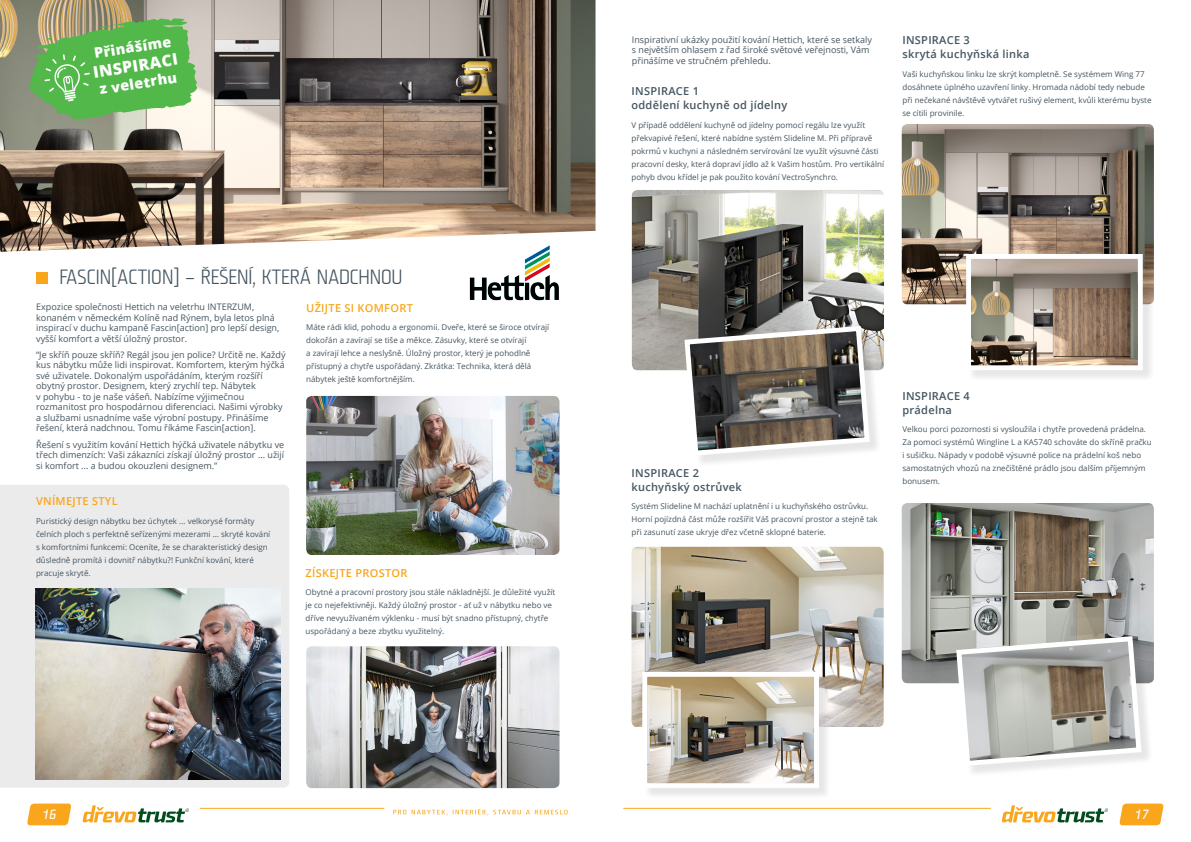
<style>
.page{position:relative;width:1191px;height:842px;background:#fff}
.page>*{position:absolute;margin:0;border:0;box-sizing:border-box;transform-origin:0 0}
.t1{font:500 20px "Fishmonger K";letter-spacing:-.01em;color:#455560}
.t2{font:800 16px "Open Sans";color:#fff}
.t3{font:800 14.4px "Open Sans";color:#fff}
.t4{font:italic 500 13px "Fishmonger K";color:#fff}
.t5{font:600 11px/14px "Open Sans";letter-spacing:.025em;color:#455560}
.t6{font:600 11px "Open Sans";letter-spacing:.025em;color:#faa61a}
.t7{font:9px/10.5px "Open Sans";color:#455560}
.t8{font:8px/13px "Open Sans";color:#455560}
</style>
<div class="page">
<hr style="left:200px;top:808px;width:184px;height:1px;background:#faa61c">
<svg style="left:27px;top:803px;width:44px;height:22px"></svg>
<svg style="left:82px;top:805px;width:107px;height:17px"></svg>
<hr style="left:623px;top:808px;width:367px;height:1px;background:#faa61c">
<svg style="left:1119px;top:803px;width:44px;height:22px"></svg>
<svg style="left:1001px;top:805px;width:107px;height:17px"></svg>
<svg style="left:393px;top:809px;width:174px;height:6px"></svg>
<div style="left:0;top:485px;width:289px;height:303px;background:#ebebec"></div>
<img style="left:0;top:0;width:595px;height:252px">
<div style="left:36px;top:272px;width:12px;height:12px;background:#faa61a"></div>
<svg style="left:29px;top:18px;width:168px;height:102px;background:#6fb761"></svg>
<img style="left:306px;top:396px;width:253px;height:159px">
<img style="left:470px;top:244px;width:89px;height:57px">
<img style="left:632px;top:190px;width:252px;height:180px">
<div style="left:686px;top:328px;width:195px;height:140px;background:#000;opacity:.1"></div>
<svg style="left:682px;top:323px;width:190px;height:135px"></svg>
<img style="left:631px;top:547px;width:252px;height:180px">
<div style="left:643px;top:674px;width:188px;height:127px;background:#000;opacity:.1"></div>
<img style="left:648px;top:678px;width:165px;height:104px">
<div style="left:642px;top:672px;width:177px;height:116px;border:5px solid #fff"></div>
<img style="left:901px;top:124px;width:252px;height:180px">
<div style="left:967px;top:256px;width:188px;height:127px;background:#000;opacity:.1"></div>
<img style="left:972px;top:260px;width:164px;height:104px">
<div style="left:966px;top:254px;width:176px;height:116px;border:5px solid #fff"></div>
<img style="left:36px;top:589px;width:245px;height:191px">
<img style="left:306px;top:646px;width:253px;height:142px">
<img style="left:901px;top:503px;width:252px;height:180px">
<div style="left:958px;top:638px;width:195px;height:140px;background:#000;opacity:.1"></div>
<svg style="left:953px;top:633px;width:191px;height:135px"></svg>
<h3 class="t3" style="left:92px;top:42px;width:79px;rotate:-9deg">Přinášíme</h3>
<h2 class="t2" style="left:91px;top:60px;width:87px;rotate:-9deg">INSPIRACI</h2>
<h3 class="t3" style="left:98px;top:78px;width:80px;rotate:-9deg">z veletrhu</h3>
<h1 class="t1" style="left:59px;top:266px;width:17px">FASCIN</h1>
<h1 class="t1" style="left:111px;top:266px;width:17px">[ACTION</h1>
<h1 class="t1" style="left:173px;top:266px;width:231px">] – ŘEŠENÍ, KTERÁ NADCHNOU</h1>
<p class="t7" style="left:36px;top:301px;width:245px">Expozice společnosti Hettich na veletrhu INTERZUM, konaném v německém Kolíně nad Rýnem, byla letos plná inspirací v duchu kampaně Fascin[action] pro lepší design, vyšší komfort a větší úložný prostor.</p>
<p class="t7" style="left:36px;top:349px;width:251px">“Je skříň pouze skříň? Regál jsou jen police? Určitě ne. Každý kus nábytku může lidi inspirovat. Komfortem, kterým hýčká své uživatele. Dokonalým uspořádáním, kterým rozšíří obytný prostor. Designem, který zrychlí tep. Nábytek<br>v pohybu - to je naše vášeň. Nabízíme výjimečnou rozmanitost pro hospodárnou diferenciaci. Našimi výrobky a službami usnadníme vaše výrobní postupy. Přinášíme řešení, která nadchnou. Tomu říkáme Fascin[action].</p>
<p class="t7" style="left:36px;top:439px;width:249px;text-align:justify">Řešení s využitím kování Hettich hýčká uživatele nábytku ve třech dimenzích: Vaši zákazníci získají úložný prostor ... užijí si komfort ... a budou okouzleni designem.”</p>
<h3 class="t6" style="left:36px;top:494px;width:83px">VNÍMEJTE STYL</h3>
<p class="t8" style="left:36px;top:514px;width:236px">Puristický design nábytku bez úchytek ... velkorysé formáty čelních ploch s perfektně seřízenými mezerami ... skryté kování s komfortními funkcemi: Oceníte, že se charakteristický design důsledně promítá i dovnitř nábytku?! Funkční kování, které pracuje skrytě.</p>
<h3 class="t6" style="left:306px;top:300px;width:108px">Užijte si komfort</h3>
<p class="t8" style="left:306px;top:321px;width:244px">Máte rádi klid, pohodu a ergonomii. Dveře, které se široce otvírají dokořán a zavírají se tiše a měkce. Zásuvky, které se otvírají<br>a zavírají lehce a neslyšně. Úložný prostor, který je pohodlně přístupný a chytře uspořádaný. Zkrátka: Technika, která dělá nábytek ještě komfortnějším.</p>
<h3 class="t6" style="left:305px;top:565px;width:103px">Získejte prostor</h3>
<p class="t8" style="left:305px;top:586px;width:251px">Obytné a pracovní prostory jsou stále nákladnější. Je důležité využít je co nejefektivněji. Každý úložný prostor - ať už v nábytku nebo ve dříve nevyužívaném výklenku - musí být snadno přístupný, chytře uspořádaný a beze zbytku využitelný.</p>
<p class="t7" style="left:632px;top:34px;width:241px">Inspirativní ukázky použití kování Hettich, které se setkaly s největším ohlasem z řad široké světové veřejnosti, Vám přinášíme ve stručném přehledu.</p>
<h3 class="t5" style="left:631px;top:84px;width:38px">INSPIRACE</h3>
<h3 class="t5" style="left:631px;top:84px;width:157px;text-indent:61px">1<br>oddělení kuchyně od jídelny</h3>
<p class="t8" style="left:631px;top:119px;width:254px">V případě oddělení kuchyně od jídelny pomocí regálu lze využít překvapivé řešení, které nabídne systém Slideline M. Při přípravě pokrmů v kuchyni a následném servírování lze využít výsuvné části pracovní desky, která dopraví jídlo až k Vašim hostům. Pro vertikální pohyb dvou křídel je pak použito kování VectroSynchro.</p>
<h3 class="t5" style="left:902px;top:33px;width:128px;text-align:center">3<br>skrytá kuchyňská linka</h3>
<p class="t8" style="left:902px;top:67px;width:250px">Vaši kuchyňskou linku lze skrýt kompletně. Se systémem Wing 77 dosáhnete úplného uzavření linky. Hromada nádobí tedy nebude při nečekané návštěvě vytvářet rušivý element, kvůli kterému byste se cítili provinile.</p>
<h3 class="t5" style="left:902px;top:33px;width:38px">INSPIRACE</h3>
<h3 class="t5" style="left:631px;top:466px;width:112px;text-indent:61px">2 kuchyňský ostrůvek</h3>
<p class="t8" style="left:631px;top:500px;width:248px">Systém Slideline M nachází uplatnění i u kuchyňského ostrůvku.<br>Horní pojízdná část může rozšířit Váš pracovní prostor a stejně tak při zasunutí zase ukryje dřez včetně sklopné baterie.</p>
<h3 class="t5" style="left:631px;top:466px;width:38px">INSPIRACE</h3>
<h3 class="t5" style="left:902px;top:388px;width:69px">INSPIRACE 4 prádelna</h3>
<p class="t8" style="left:902px;top:423px;width:251px">Velkou porci pozornosti si vysloužila i chytře provedená prádelna.<br>Za pomoci systémů Wingline L a KA5740 schováte do skříně pračku i sušičku. Nápady v podobě výsuvné police na prádelní koš nebo samostatných vhozů na znečištěné prádlo jsou dalším příjemným bonusem.</p>
<h3 class="t4" style="left:42px;top:807px;width:15px">16</h3>
<h3 class="t4" style="left:1134px;top:807px;width:15px">17</h3>
</div>
